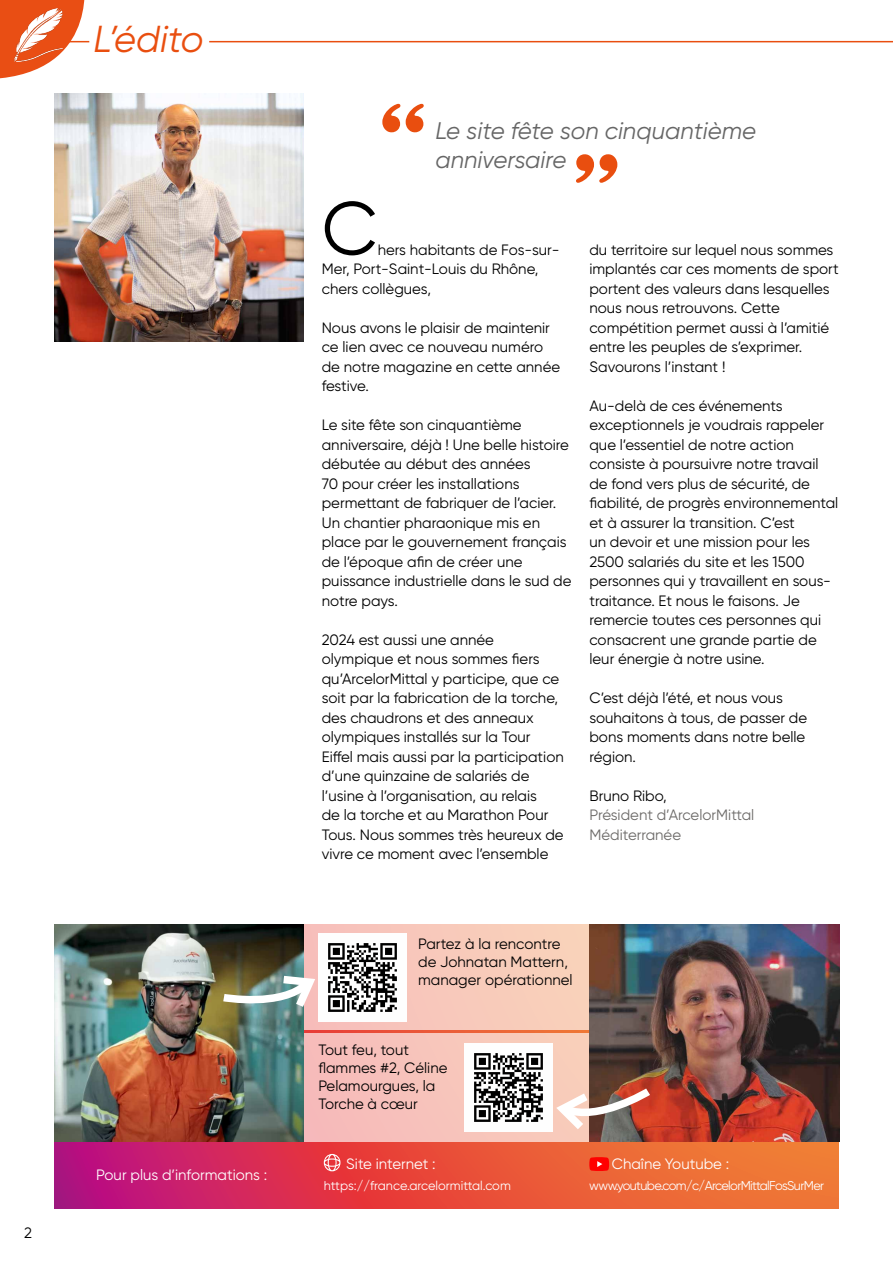
<style>
.page{position:relative;width:893px;height:1263px;background:#fff}
.page>*{position:absolute;margin:0;border:0;box-sizing:border-box;transform-origin:0 0}
.t1{font:90px "Stencil";color:#e94e0f}
.t2{font:75px "Gilroy";color:#000}
.t3{font:italic 37.5px "Gilroy";color:#e94e0f}
.t4{font:italic 24px "Gilroy";color:#666}
.t5{font:15px/19.5px "Gilroy";color:#000}
.t6{font:15px "Gilroy";color:#fff}
.t7{font:15px/19.5px "Gilroy";color:#6c6a68}
.t8{font:12.75px "Gilroy";letter-spacing:-.05em;color:#fff}
.t9{font:12.75px "Gilroy";color:#fff}
</style>
<div class="page">
<svg style="left:54px;top:1030px;width:785px;height:179px;background:#e04847"></svg>
<img style="left:54px;top:94px;width:250px;height:248px">
<hr style="left:209px;top:41px;width:684px;height:1px;background:#e94e0f">
<svg style="left:324px;top:1154px;width:17px;height:17px"></svg>
<div style="left:54px;top:924px;width:785px;height:106px;background:#f8cbba"></div>
<div style="left:54px;top:1033px;width:785px;height:109px;background:linear-gradient(to bottom,#f8c5bb,#f7bfbc)"></div>
<svg style="left:589px;top:1157px;width:20px;height:14px"></svg>
<svg style="left:0;top:0;width:90px;height:79px"></svg>
<img style="left:13px;top:8px;width:51px;height:53px">
<img style="left:589px;top:924px;width:250px;height:218px">
<img style="left:54px;top:924px;width:250px;height:218px">
<svg style="left:550px;top:1084px;width:106px;height:53px"></svg>
<svg style="left:216px;top:971px;width:102px;height:44px;background:#9ca18e"></svg>
<img style="left:464px;top:1043px;width:88px;height:88px">
<img style="left:318px;top:933px;width:89px;height:88px">
<p class="t5" style="left:24px;top:1222px;width:9px">2</p>
<h3 class="t3" style="left:94px;top:16px;width:111px">L’édito</h3>
<p class="t6" style="left:96px;top:1166px;width:172px">Pour plus d’informations :</p>
<h1 class="t1" style="left:376px;top:83px;width:55px">‘‘</h1>
<h3 class="t4" style="left:436px;top:116px;width:322px">Le site fête son cinquantième</h3>
<h3 class="t4" style="left:436px;top:144px;width:133px">anniversaire</h3>
<h1 class="t1" style="left:623px;top:203px;width:55px;rotate:-180deg">‘‘</h1>
<h2 class="t2" style="left:322px;top:182px;width:57px">C</h2>
<p class="t5" style="left:322px;top:239px;width:239px;text-indent:56px">hers habitants de Fos-sur-<br>Mer, Port-Saint-Louis du Rhône, chers collègues,</p>
<p class="t5" style="left:322px;top:317px;width:240px">Nous avons le plaisir de maintenir ce lien avec ce nouveau numéro de notre magazine en cette année festive.</p>
<p class="t5" style="left:322px;top:415px;width:251px">Le site fête son cinquantième anniversaire, déjà ! Une belle histoire débutée au début des années<br>70 pour créer les installations permettant de fabriquer de l’acier.<br>Un chantier pharaonique mis en place par le gouvernement français de l’époque afin de créer une puissance industrielle dans le sud de notre pays.</p>
<p class="t5" style="left:322px;top:629px;width:243px">2024 est aussi une année olympique et nous sommes fiers qu’ArcelorMittal y participe, que ce soit par la fabrication de la torche, des chaudrons et des anneaux olympiques installés sur la Tour<br>Eiffel mais aussi par la participation d’une quinzaine de salariés de l’usine à l’organisation, au relais<br>de la torche et au Marathon Pour<br>Tous. Nous sommes très heureux de vivre ce moment avec l’ensemble</p>
<p class="t5" style="left:589px;top:239px;width:251px">du territoire sur lequel nous sommes implantés car ces moments de sport portent des valeurs dans lesquelles nous nous retrouvons. Cette compétition permet aussi à l’amitié entre les peuples de s’exprimer.<br>Savourons l’instant !</p>
<p class="t5" style="left:589px;top:395px;width:250px">Au-delà de ces événements exceptionnels je voudrais rappeler que l’essentiel de notre action consiste à poursuivre notre travail de fond vers plus de sécurité, de fiabilité, de progrès environnemental et à assurer la transition. C’est<br>un devoir et une mission pour les 2500 salariés du site et les 1500 personnes qui y travaillent en sous&shy;traitance. Et nous le faisons. Je remercie toutes ces personnes qui consacrent une grande partie de leur énergie à notre usine.</p>
<p class="t5" style="left:589px;top:688px;width:219px">C’est déjà l’été, et nous vous souhaitons à tous, de passer de bons moments dans notre belle région.</p>
<p class="t5" style="left:589px;top:785px;width:79px">Bruno Ribo,</p>
<p class="t7" style="left:589px;top:805px;width:166px">Président d’ArcelorMittal<br>Méditerranée</p>
<p class="t5" style="left:418px;top:935px;width:156px;line-height:18px">Partez à la rencontre de Johnatan Mattern, manager opérationnel</p>
<p class="t5" style="left:318px;top:1041px;width:131px;line-height:18px">Tout feu, tout flammes #2, Céline<br>Pelamourgues, la<br>Torche à cœur</p>
<p class="t6" style="left:346px;top:1155px;width:91px">Site internet :</p>
<p class="t9" style="left:324px;top:1178px;width:189px">https://france.arcelormittal.com</p>
<p class="t6" style="left:612px;top:1155px;width:119px">Chaîne Youtube :</p>
<p class="t8" style="left:589px;top:1178px;width:236px">www.youtube.com/c/ArcelorMittalFosSurMer</p>
</div>
